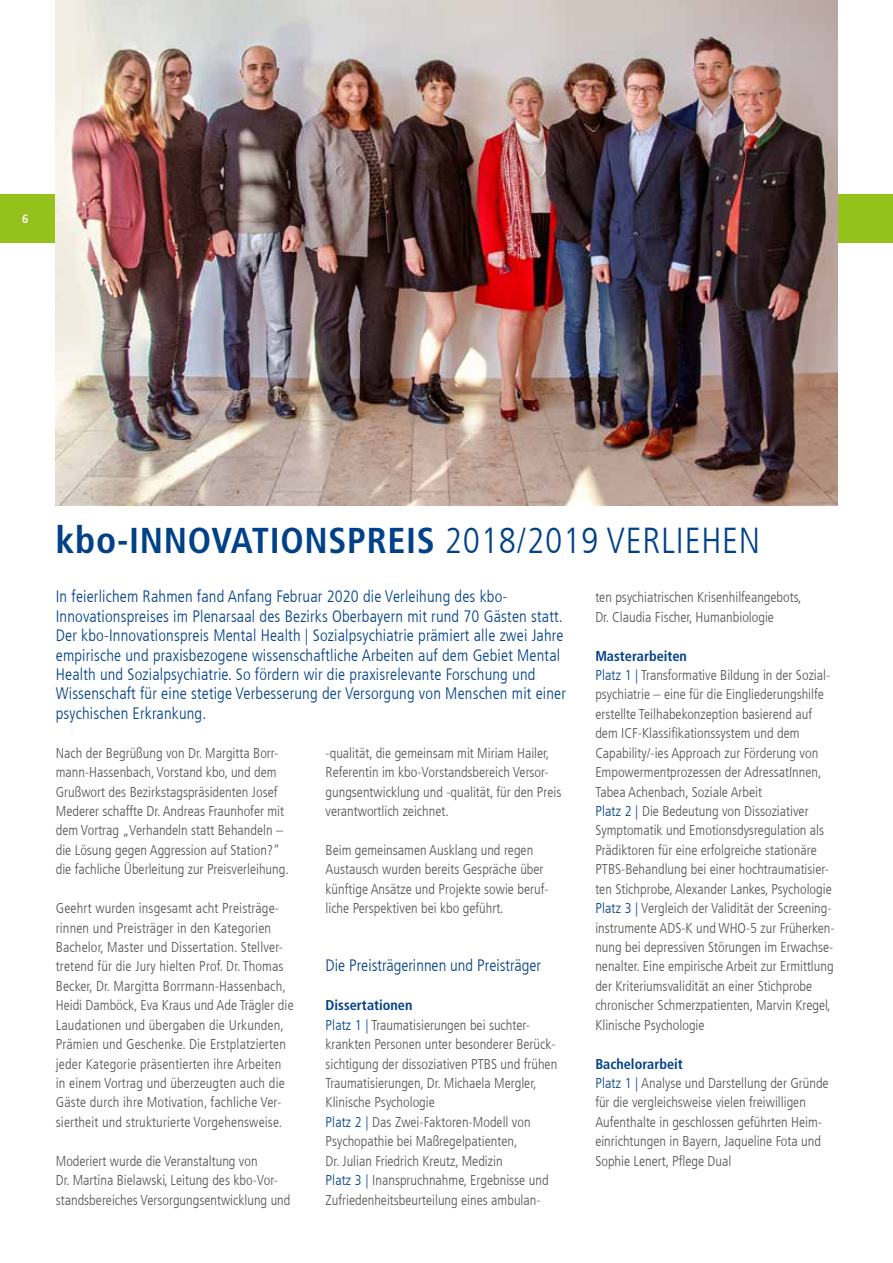
<style>
.page{position:relative;width:893px;height:1263px;background:#fff}
.page>*{position:absolute;margin:0;border:0;box-sizing:border-box;transform-origin:0 0}
.t1{font:300 condensed 36px "Frutiger LT Com";letter-spacing:.02em;color:#004189}
.t2{font:300 condensed 16.5px/19.4px "Frutiger LT Com";letter-spacing:.01em;color:#004189}
.t3{font:300 condensed 14.25px/19.4px "Frutiger LT Com";color:#565656}
.t4{font:700 condensed 12px "Frutiger LT Com";color:#fff}
.s1{font-weight:700;font-size:37.5px}
.s2{font-weight:700}
.s3{font-weight:700;color:#004189}
.s4{color:#004189}
</style>
<div class="page">
<div style="left:0;top:194px;width:893px;height:49px;background:#94c11c"></div>
<img style="left:56px;top:0;width:781px;height:505px">
<p class="t4" style="left:22px;top:212px;width:8px">6</p>
<h1 class="t1" style="left:56px;top:520px;width:706px"><span class="s1">kbo</span><span class="s2">-INNOVATIONSPREIS</span> 2018/2019 VERLIEHEN</h1>
<p class="t2" style="left:56px;top:587px;width:512px">In feierlichem Rahmen fand Anfang Februar 2020 die Verleihung des kbo-Innovationspreises im Plenarsaal des Bezirks Oberbayern mit rund 70 Gästen statt.<br>Der kbo-Innovationspreis Mental Health | Sozialpsychiatrie prämiert alle zwei Jahre empirische und praxisbezogene wissenschaftliche Arbeiten auf dem Gebiet Mental Health und Sozialpsychiatrie. So fördern wir die praxisrelevante Forschung und Wissenschaft für eine stetige Verbesserung der Versorgung von Menschen mit einer psychischen Erkrankung.</p>
<p class="t3" style="left:56px;top:743px;width:235px">Nach der Begrüßung von Dr. Margitta Borr&shy;mann-Hassenbach, Vorstand kbo, und dem Grußwort des Bezirkstagspräsidenten Josef Mederer schaffte Dr. Andreas Fraunhofer mit dem Vortrag „Verhandeln statt Behandeln – die Lösung gegen Aggression auf Station?“ die fachliche Überleitung zur Preisverleihung.</p>
<p class="t3" style="left:56px;top:899px;width:239px">Geehrt wurden insgesamt acht Preisträge&shy;rinnen und Preisträger in den Kategorien Bachelor, Master und Dissertation. Stellver&shy;tretend für die Jury hielten Prof. Dr. Thomas Becker, Dr. Margitta Borrmann-Hassenbach, Heidi Damböck, Eva Kraus und Ade Trägler die Laudationen und übergaben die Urkunden, Prämien und Geschenke. Die Erstplatzierten jeder Kategorie präsentierten ihre Arbeiten in einem Vortrag und überzeugten auch die Gäste durch ihre Motivation, fachliche Ver&shy;siertheit und strukturierte Vorgehensweise.</p>
<p class="t3" style="left:56px;top:1151px;width:236px">Moderiert wurde die Veranstaltung von<br>Dr. Martina Bielawski, Leitung des kbo-Vor&shy;standsbereiches Versorgungsentwicklung und</p>
<p class="t3" style="left:326px;top:743px;width:237px">-qualität, die gemeinsam mit Miriam Hailer, Referentin im kbo-Vorstandsbereich Versor&shy;gungsentwicklung und -qualität, für den Preis verantwortlich zeichnet.</p>
<p class="t3" style="left:326px;top:840px;width:224px">Beim gemeinsamen Ausklang und regen Austausch wurden bereits Gespräche über künftige Ansätze und Projekte sowie beruf&shy;liche Perspektiven bei kbo geführt.</p>
<p class="t2" style="left:326px;top:956px;width:217px">Die Preisträgerinnen und Preisträger</p>
<p class="t3" style="left:326px;top:996px;width:233px"><span class="s3">Dissertationen<br></span><span class="s4">Platz 1 |</span> Traumatisierungen bei suchter&shy;krankten Personen unter besonderer Berück&shy;sichtigung der dissoziativen PTBS und frühen Traumatisierungen, Dr. Michaela Mergler, Klinische Psychologie<br><span class="s4">Platz 2 |</span> Das Zwei-Faktoren-Modell von Psychopathie bei Maßregelpatienten,<br>Dr. Julian Friedrich Kreutz, Medizin<br><span class="s4">Platz 3 |</span> Inanspruchnahme, Ergebnisse und Zufriedenheitsbeurteilung eines ambulan-</p>
<p class="t3" style="left:595px;top:588px;width:208px">ten psychiatrischen Krisenhilfeangebots,<br>Dr. Claudia Fischer, Humanbiologie</p>
<p class="t3" style="left:595px;top:646px;width:241px"><span class="s3">Masterarbeiten<br></span><span class="s4">Platz 1 |</span> Transformative Bildung in der Sozial&shy;psychiatrie – eine für die Eingliederungshilfe erstellte Teilhabekonzeption basierend auf dem ICF-Klassifikationssystem und dem Capability/-ies Approach zur Förderung von Empowermentprozessen der AdressatInnen, Tabea Achenbach, Soziale Arbeit<br><span class="s4">Platz 2 |</span> Die Bedeutung von Dissoziativer Symptomatik und Emotionsdysregulation als Prädiktoren für eine erfolgreiche stationäre PTBS-Behandlung bei einer hochtraumatisier&shy;ten Stichprobe, Alexander Lankes, Psychologie <span class="s4">Platz 3 |</span> Vergleich der Validität der Screening&shy;instrumente ADS-K und WHO-5 zur Früherken&shy;nung bei depressiven Störungen im Erwachse&shy;nenalter. Eine empirische Arbeit zur Ermittlung der Kriteriumsvalidität an einer Stichprobe chronischer Schmerzpatienten, Marvin Kregel, Klinische Psychologie</p>
<p class="t3" style="left:595px;top:1054px;width:235px"><span class="s3">Bachelorarbeit<br></span><span class="s4">Platz 1 |</span> Analyse und Darstellung der Gründe für die vergleichsweise vielen freiwilligen Aufenthalte in geschlossen geführten Heim&shy;einrichtungen in Bayern, Jaqueline Fota und Sophie Lenert, Pflege Dual</p>
</div>
